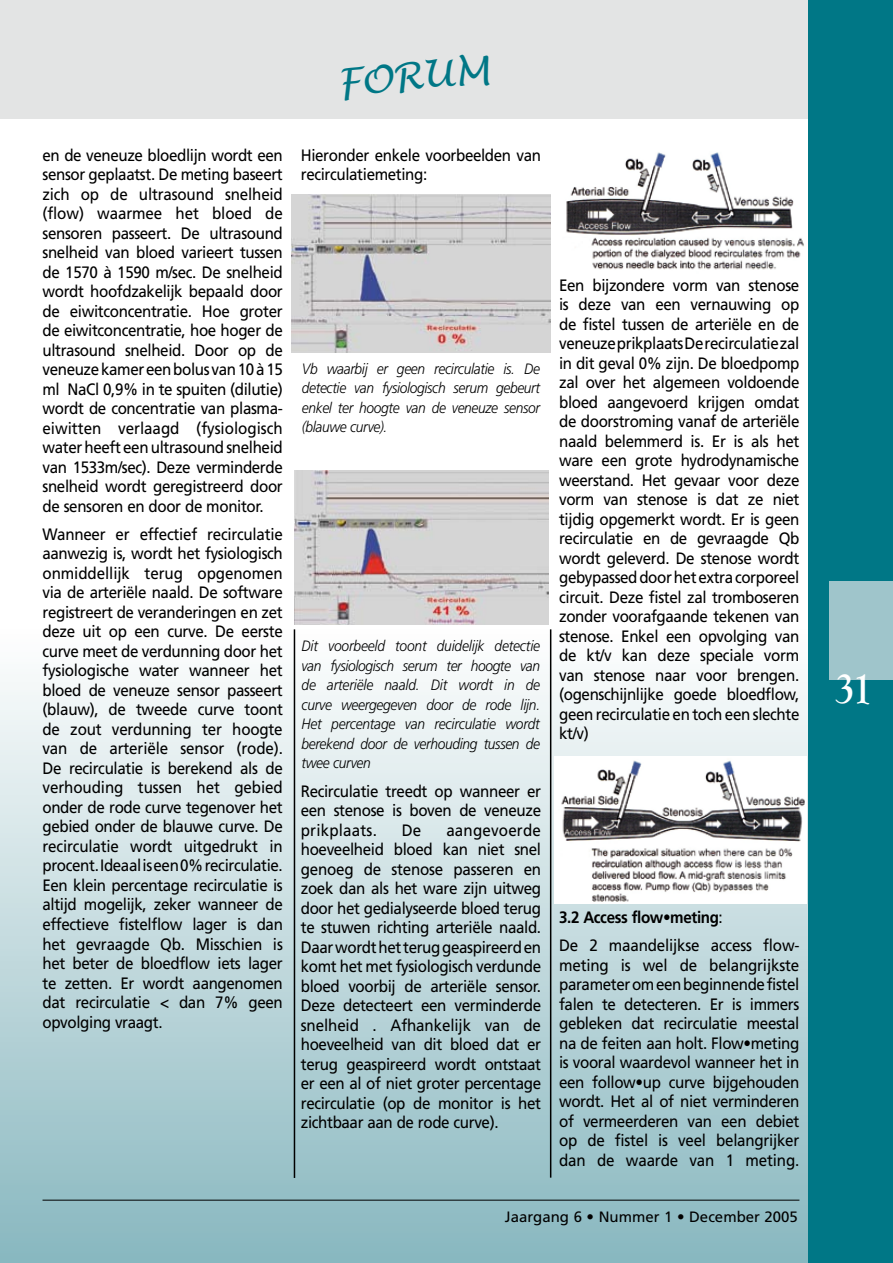
<style>
.page{position:relative;width:893px;height:1263px;background:#fff}
.page>*{position:absolute;margin:0;border:0;box-sizing:border-box;transform-origin:0 0}
.t1{font:700 45px "Goudy Old Style T";color:#fff;scale:.9 1}
.t2{font:italic 37.65px "Lucida Handwriting";color:#007786}
.t3{font:16.5px/19.5px "Frutiger LT";letter-spacing:-.025em;color:#000;text-align:justify;scale:.92 1}
.t4{font:italic 300 15px/19.5px "Frutiger LT";letter-spacing:-.025em;color:#000;text-align:justify;scale:.92 1}
.t5{font:15px "Frutiger LT";color:#000}
.s1{font-weight:700}
</style>
<div class="page">
<div style="left:0;top:0;width:893px;height:119px;background:#e3e4e4"></div>
<div style="left:808px;top:0;width:85px;height:1263px;background:#007786"></div>
<div style="left:829px;top:581px;width:64px;height:98px;background:#9fc5cb"></div>
<div style="left:0;top:629px;width:808px;height:634px;background:linear-gradient(to bottom,#fffefe,#88b7be)"></div>
<hr style="left:43px;top:1200px;width:756px;height:1px;background:#000">
<img style="left:291px;top:195px;width:260px;height:157px">
<img style="left:295px;top:471px;width:253px;height:154px">
<img style="left:566px;top:152px;width:238px;height:118px">
<img style="left:555px;top:757px;width:251px;height:147px">
<hr style="left:294px;top:629px;width:1px;height:549px;background:#000">
<hr style="left:550px;top:629px;width:1px;height:549px;background:#000">
<p class="t2" style="left:335px;top:60px;width:154px;rotate:-5deg">FORUM</p>
<p class="t3" style="left:43px;top:145px;width:263px">en de veneuze bloedlijn wordt een sensor geplaatst. De meting baseert zich op de ultrasound snelheid (flow) waarmee het bloed de sensoren passeert. De ultrasound snelheid van bloed varieert tussen de 1570 à 1590 m/sec. De snelheid wordt hoofdzakelijk bepaald door de eiwitconcentratie. Hoe groter de eiwitconcentratie, hoe hoger de ultrasound snelheid. Door op de veneuze kamer een bolus van 10 à 15 ml NaCl 0,9% in te spuiten (dilutie) wordt de concentratie van plasma&shy;eiwitten verlaagd (fysiologisch water heeft een ultrasound snelheid van 1533m/sec). Deze verminderde snelheid wordt geregistreerd door de sensoren en door de monitor.</p>
<p class="t3" style="left:43px;top:524px;width:263px">Wanneer er effectief recirculatie aanwezig is, wordt het fysiologisch onmiddellijk terug opgenomen via de arteriële naald. De software registreert de veranderingen en zet deze uit op een curve. De eerste curve meet de verdunning door het fysiologische water wanneer het bloed de veneuze sensor passeert (blauw), de tweede curve toont de zout verdunning ter hoogte van de arteriële sensor (rode).<br>De recirculatie is berekend als de verhouding tussen het gebied onder de rode curve tegenover het gebied onder de blauwe curve. De recirculatie wordt uitgedrukt in procent. Ideaal is een 0% recirculatie.<br>Een klein percentage recirculatie is altijd mogelijk, zeker wanneer de effectieve fistelflow lager is dan het gevraagde Qb. Misschien is het beter de bloedflow iets lager te zetten. Er wordt aangenomen dat recirculatie &lt; dan 7% geen opvolging vraagt.</p>
<p class="t3" style="left:301px;top:145px;width:263px">Hieronder enkele voorbeelden van recirculatiemeting:</p>
<p class="t4" style="left:302px;top:359px;width:260px">Vb waarbij er geen recirculatie is. De detectie van fysiologisch serum gebeurt enkel ter hoogte van de veneuze sensor (blauwe curve).</p>
<p class="t4" style="left:301px;top:636px;width:261px">Dit voorbeeld toont duidelijk detectie van fysiologisch serum ter hoogte van de arteriële naald. Dit wordt in de curve weergegeven door de rode lijn.<br>Het percentage van recirculatie wordt berekend door de verhouding tussen de twee curven</p>
<p class="t3" style="left:301px;top:781px;width:263px">Recirculatie treedt op wanneer er een stenose is boven de veneuze prikplaats.</p>
<p class="t3" style="left:301px;top:820px;width:263px;text-indent:146px">aangevoerde hoeveelheid bloed kan niet snel genoeg de stenose passeren en zoek dan als het ware zijn uitweg door het gedialyseerde bloed terug te stuwen richting arteriële naald.<br>Daar wordt het terug geaspireerd en komt het met fysiologisch verdunde bloed voorbij de arteriële sensor.<br>Deze detecteert een verminderde snelheid . Afhankelijk van de hoeveelheid van dit bloed dat er terug geaspireerd wordt ontstaat er een al of niet groter percentage recirculatie (op de monitor is het zichtbaar aan de rode curve).</p>
<p class="t3" style="left:402px;top:820px;width:23px">De</p>
<p class="t3" style="left:559px;top:275px;width:263px">Een bijzondere vorm van stenose is deze van een vernauwing op de fistel tussen de arteriële en de veneuze prikplaats De recirculatie zal in dit geval 0% zijn. De bloedpomp zal over het algemeen voldoende bloed aangevoerd krijgen omdat de doorstroming vanaf de arteriële naald belemmerd is. Er is als het ware een grote hydrodynamische weerstand. Het gevaar voor deze vorm van stenose is dat ze niet tijdig opgemerkt wordt. Er is geen recirculatie en de gevraagde Qb wordt geleverd. De stenose wordt gebypassed door het extra corporeel circuit. Deze fistel zal tromboseren zonder voorafgaande tekenen van stenose. Enkel een opvolging van de kt/v kan deze speciale vorm van stenose naar voor brengen. (ogenschijnlijke goede bloedflow, geen recirculatie en toch een slechte kt/v)</p>
<p class="t3" style="left:559px;top:903px;width:263px;line-height:28px"><span class="s1">3.2 Access flow•meting</span>:<br>De 2 maandelijkse access flow-</p>
<p class="t3" style="left:559px;top:955px;width:263px">meting is wel de belangrijkste parameter om een beginnende fistel falen te detecteren. Er is immers gebleken dat recirculatie meestal na de feiten aan holt. Flow•meting is vooral waardevol wanneer het in een follow•up curve bijgehouden wordt. Het al of niet verminderen of vermeerderen van een debiet op de fistel is veel belangrijker dan de waarde van 1 meting.</p>
<p class="t5" style="left:505px;top:1208px;width:295px">Jaargang 6 • Nummer 1 • December 2005</p>
<p class="t1" style="left:835px;top:663px;width:20px">31</p>
</div>
